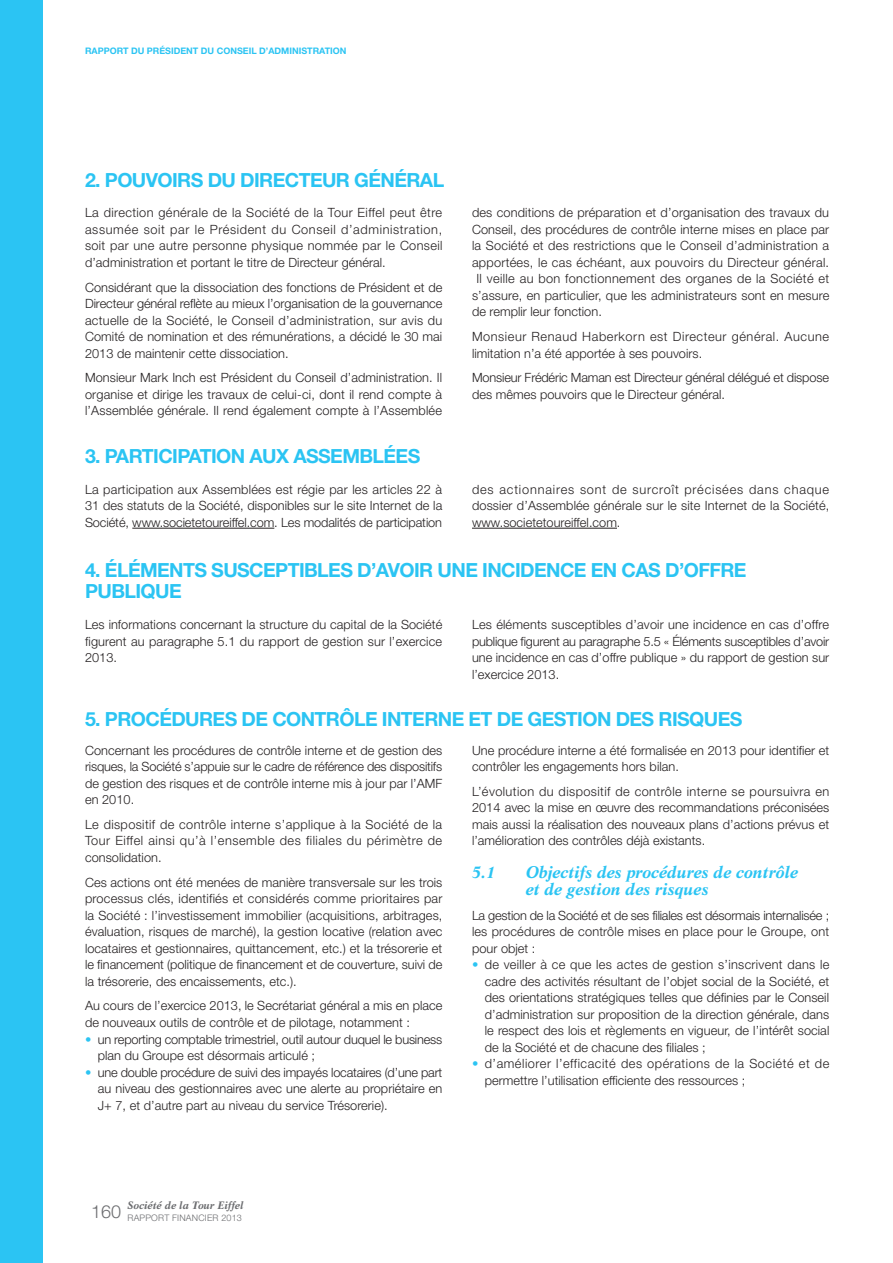
<style>
.page{position:relative;width:893px;height:1263px;background:#fff}
.page>*{position:absolute;margin:0;border:0;box-sizing:border-box;transform-origin:0 0}
.Titre_2{font:700 19.5px/21px "Helvetica Neue LT Std";letter-spacing:-.03em;color:#2bc4f3}
.Titre_3{font:italic 700 16.5px/16.5px "Life BT";color:#2bc4f3}
.EnumSolidaire{font:300 12.75px/16.5px "Helvetica Neue LT Std";letter-spacing:.005em;color:#231f20;text-align:justify}
.EnumSolidaire-2{font:300 12.75px/16.5px "Helvetica Neue LT Std";letter-spacing:.025em;color:#231f20}
.EnumSolidaire-3{font:300 12.75px/16.5px "Helvetica Neue LT Std";letter-spacing:-.015em;color:#231f20}
.EnumSolidaire-4{font:300 12.75px/16.5px "Helvetica Neue LT Std";letter-spacing:.045em;color:#231f20}
.EnumSolidaire-5{font:300 12.75px "Helvetica Neue LT Std";letter-spacing:.03em;color:#231f20}
.t1{font:italic 700 10.5px "Life BT";color:#6c6d70}
.t2{font:700 9px "Helvetica Neue LT Std";color:#2bc4f3}
.t3{font:300 9px "Helvetica Neue LT Std";letter-spacing:.02em;color:#6c6d70}
.s1{color:#2bc4f3}
</style>
<div class="page">
<div style="left:0;top:0;width:43px;height:1263px;background:#2bc4f3"></div>
<hr style="left:132px;top:528px;width:142px;height:1px;background:#231f20">
<hr style="left:472px;top:528px;width:145px;height:1px;background:#231f20">
<p class="t2" style="left:85px;top:45px;width:263px">RAPPORT DU PRÉSIDENT DU CONSEIL D’ADMINISTRATION</p>
<p class="Titre_2" style="left:85px;top:169px;width:361px">2. POUVOIRS DU DIRECTEUR GÉNÉRAL</p>
<p class="EnumSolidaire" style="left:85px;top:204px;width:359px">La direction générale de la Société de la Tour Eiffel peut être assumée soit par le Président du Conseil d’administration, soit par une autre personne physique nommée par le Conseil d’administration et portant le titre de Directeur général.</p>
<p class="EnumSolidaire" style="left:85px;top:279px;width:359px">Considérant que la dissociation des fonctions de Président et de Directeur général reflète au mieux l’organisation de la gouvernance actuelle de la Société, le Conseil d’administration, sur avis du Comité de nomination et des rémunérations, a décidé le 30 mai 2013 de maintenir cette dissociation.</p>
<p class="EnumSolidaire" style="left:85px;top:369px;width:359px">Monsieur Mark Inch est Président du Conseil d’administration. Il organise et dirige les travaux de celui-ci, dont il rend compte à l’Assemblée générale. Il rend également compte à l’Assemblée</p>
<p class="EnumSolidaire" style="left:472px;top:204px;width:359px">des conditions de préparation et d’organisation des travaux du</p>
<p class="EnumSolidaire" style="left:472px;top:221px;width:359px">Conseil, des procédures de contrôle interne mises en place par</p>
<p class="EnumSolidaire" style="left:472px;top:237px;width:359px">la Société et des restrictions que le Conseil d’administration a</p>
<p class="EnumSolidaire" style="left:472px;top:254px;width:359px">apportées, le cas échéant, aux pouvoirs du Directeur général.</p>
<p class="EnumSolidaire-5" style="left:476px;top:271px;width:354px">Il veille au bon fonctionnement des organes de la Société et</p>
<p class="EnumSolidaire" style="left:472px;top:287px;width:359px">s’assure, en particulier, que les administrateurs sont en mesure</p>
<p class="EnumSolidaire" style="left:472px;top:303px;width:131px">de remplir leur fonction.</p>
<p class="EnumSolidaire-4" style="left:472px;top:328px;width:359px">Monsieur Renaud Haberkorn est Directeur général. Aucune limitation n’a été apportée à ses pouvoirs.</p>
<p class="EnumSolidaire" style="left:472px;top:369px;width:359px">Monsieur Frédéric Maman est Directeur général délégué et dispose des mêmes pouvoirs que le Directeur général.</p>
<p class="Titre_2" style="left:85px;top:445px;width:337px">3. PARTICIPATION AUX ASSEMBLÉES</p>
<p class="EnumSolidaire" style="left:85px;top:481px;width:359px">La participation aux Assemblées est régie par les articles 22 à 31 des statuts de la Société, disponibles sur le site Internet de la Société, www.societetoureiffel.com. Les modalités de participation</p>
<p class="EnumSolidaire" style="left:472px;top:481px;width:359px">des actionnaires sont de surcroît précisées dans chaque dossier d’Assemblée générale sur le site Internet de la Société, www.societetoureiffel.com.</p>
<p class="Titre_2" style="left:85px;top:559px;width:663px">4. ÉLÉMENTS SUSCEPTIBLES D’AVOIR UNE INCIDENCE EN CAS D’OFFRE<br>PUBLIQUE</p>
<p class="EnumSolidaire" style="left:85px;top:616px;width:359px">Les informations concernant la structure du capital de la Société figurent au paragraphe 5.1 du rapport de gestion sur l’exercice 2013.</p>
<p class="EnumSolidaire" style="left:472px;top:616px;width:359px">Les éléments susceptibles d’avoir une incidence en cas d’offre publique figurent au paragraphe 5.5 « Éléments susceptibles d’avoir une incidence en cas d’offre publique » du rapport de gestion sur l’exercice 2013.</p>
<p class="Titre_2" style="left:85px;top:708px;width:659px">5. PROCÉDURES DE CONTRÔLE INTERNE ET DE GESTION DES RISQUES</p>
<p class="EnumSolidaire" style="left:85px;top:742px;width:359px">Concernant les procédures de contrôle interne et de gestion des risques, la Société s’appuie sur le cadre de référence des dispositifs de gestion des risques et de contrôle interne mis à jour par l’AMF en 2010.</p>
<p class="EnumSolidaire" style="left:85px;top:816px;width:359px">Le dispositif de contrôle interne s’applique à la Société de la Tour Eiffel ainsi qu’à l’ensemble des filiales du périmètre de consolidation.</p>
<p class="EnumSolidaire" style="left:85px;top:874px;width:359px">Ces actions ont été menées de manière transversale sur les trois processus clés, identifiés et considérés comme prioritaires par la Société : l’investissement immobilier (acquisitions, arbitrages, évaluation, risques de marché), la gestion locative (relation avec locataires et gestionnaires, quittancement, etc.) et la trésorerie et le financement (politique de financement et de couverture, suivi de la trésorerie, des encaissements, etc.).</p>
<p class="EnumSolidaire" style="left:85px;top:997px;width:359px">Au cours de l’exercice 2013, le Secrétariat général a mis en place de nouveaux outils de contrôle et de pilotage, notamment :</p>
<p class="EnumSolidaire-3" style="left:98px;top:1030px;width:346px;text-indent:-13px"><span class="s1">•</span> un reporting comptable trimestriel, outil autour duquel le business plan du Groupe est désormais articulé ;</p>
<p class="EnumSolidaire" style="left:98px;top:1063px;width:346px;text-indent:-13px"><span class="s1">•</span> une double procédure de suivi des impayés locataires (d’une part au niveau des gestionnaires avec une alerte au propriétaire en J+ 7, et d’autre part au niveau du service Trésorerie).</p>
<p class="EnumSolidaire" style="left:472px;top:742px;width:359px">Une procédure interne a été formalisée en 2013 pour identifier et contrôler les engagements hors bilan.</p>
<p class="EnumSolidaire" style="left:472px;top:783px;width:359px">L’évolution du dispositif de contrôle interne se poursuivra en 2014 avec la mise en œuvre des recommandations préconisées mais aussi la réalisation des nouveaux plans d’actions prévus et l’amélioration des contrôles déjà existants.</p>
<p class="Titre_3" style="left:472px;top:864px;width:25px">5.1</p>
<p class="Titre_3" style="left:526px;top:864px;width:274px">Objectifs des procédures de contrôle et de gestion des risques</p>
<p class="EnumSolidaire" style="left:472px;top:907px;width:359px">La gestion de la Société et de ses filiales est désormais internalisée ; les procédures de contrôle mises en place pour le Groupe, ont pour objet :</p>
<p class="EnumSolidaire" style="left:485px;top:956px;width:346px;text-indent:-13px"><span class="s1">•</span> de veiller à ce que les actes de gestion s’inscrivent dans le cadre des activités résultant de l’objet social de la Société, et des orientations stratégiques telles que définies par le Conseil d’administration sur proposition de la direction générale, dans le respect des lois et règlements en vigueur, de l’intérêt social de la Société et de chacune des filiales ;</p>
<p class="EnumSolidaire-2" style="left:485px;top:1055px;width:346px;text-indent:-13px"><span class="s1">•</span> d’améliorer l’efficacité des opérations de la Société et de permettre l’utilisation efficiente des ressources ;</p>
<p class="t1" style="left:128px;top:1198px;width:118px">Société de la Tour Eiffel</p>
<p class="t3" style="left:91px;top:1213px;width:152px"><sup>160</sup> RAPPORT FINANCIER 2013</p>
</div>
